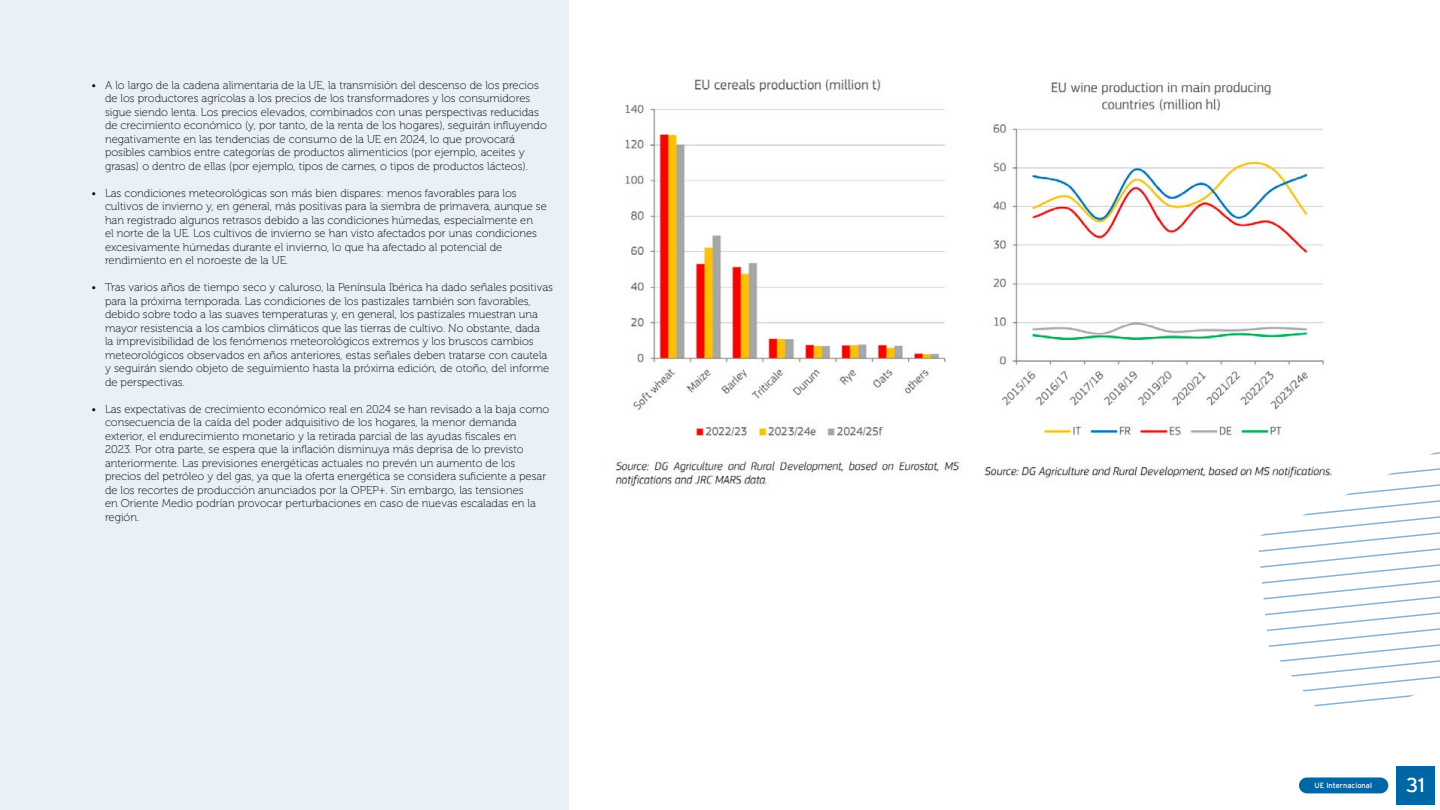
<style>
.page{position:relative;width:1440px;height:810px;background:#fff}
.page>*{position:absolute;margin:0;border:0;box-sizing:border-box;transform-origin:0 0}
.t1{font:20.02px "Interstate";color:#fff}
.t2{font:11.25px/13.5px "Museo 100";color:#000}
.t3{font:7.5px "Interstate";color:#fff}
</style>
<div class="page">
<div style="left:0;top:0;width:568px;height:810px;background:#e9f0f6"></div>
<img style="left:615px;top:79px;width:347px;height:409px">
<img style="left:984px;top:80px;width:340px;height:399px">
<svg style="left:1248px;top:411px;width:192px;height:296px"></svg>
<div style="left:1396px;top:766px;width:39px;height:39px;background:#0067a6"></div>
<div style="left:1299px;top:778px;width:89px;height:15px;background:#0067a6;border-radius:8px"></div>
<p class="t2" style="left:105px;top:78px;width:443px;text-indent:-14px">• A lo largo de la cadena alimentaria de la UE, la transmisión del descenso de los precios de los productores agrícolas a los precios de los transformadores y los consumidores sigue siendo lenta. Los precios elevados, combinados con unas perspectivas reducidas de crecimiento económico (y, por tanto, de la renta de los hogares), seguirán influyendo negativamente en las tendencias de consumo de la UE en 2024, lo que provocará posibles cambios entre categorías de productos alimenticios (por ejemplo, aceites y grasas) o dentro de ellas (por ejemplo, tipos de carnes, o tipos de productos lácteos).</p>
<p class="t2" style="left:105px;top:186px;width:443px;text-indent:-14px">• Las condiciones meteorológicas son más bien dispares: menos favorables para los cultivos de invierno y, en general, más positivas para la siembra de primavera, aunque se han registrado algunos retrasos debido a las condiciones húmedas, especialmente en<br>el norte de la UE. Los cultivos de invierno se han visto afectados por unas condiciones excesivamente húmedas durante el invierno, lo que ha afectado al potencial de rendimiento en el noroeste de la UE.</p>
<p class="t2" style="left:105px;top:281px;width:449px;text-indent:-14px">• Tras varios años de tiempo seco y caluroso, la Península Ibérica ha dado señales positivas para la próxima temporada. Las condiciones de los pastizales también son favorables, debido sobre todo a las suaves temperaturas y, en general, los pastizales muestran una mayor resistencia a los cambios climáticos que las tierras de cultivo. No obstante, dada<br>la imprevisibilidad de los fenómenos meteorológicos extremos y los bruscos cambios meteorológicos observados en años anteriores, estas señales deben tratarse con cautela y seguirán siendo objeto de seguimiento hasta la próxima edición, de otoño, del informe de perspectivas.</p>
<p class="t2" style="left:105px;top:402px;width:446px;text-indent:-14px">• Las expectativas de crecimiento económico real en 2024 se han revisado a la baja como consecuencia de la caída del poder adquisitivo de los hogares, la menor demanda exterior, el endurecimiento monetario y la retirada parcial de las ayudas fiscales en<br>2023. Por otra parte, se espera que la inflación disminuya más deprisa de lo previsto anteriormente. Las previsiones energéticas actuales no prevén un aumento de los precios del petróleo y del gas, ya que la oferta energética se considera suficiente a pesar de los recortes de producción anunciados por la OPEP+. Sin embargo, las tensiones<br>en Oriente Medio podrían provocar perturbaciones en caso de nuevas escaladas en la región.</p>
<p class="t3" style="left:1329px;top:781px;width:31px">Editorial</p>
<h1 class="t1" style="left:1406px;top:774px;width:20px">31</h1>
<p class="t3" style="left:1315px;top:781px;width:59px">UE Internacional</p>
</div>
